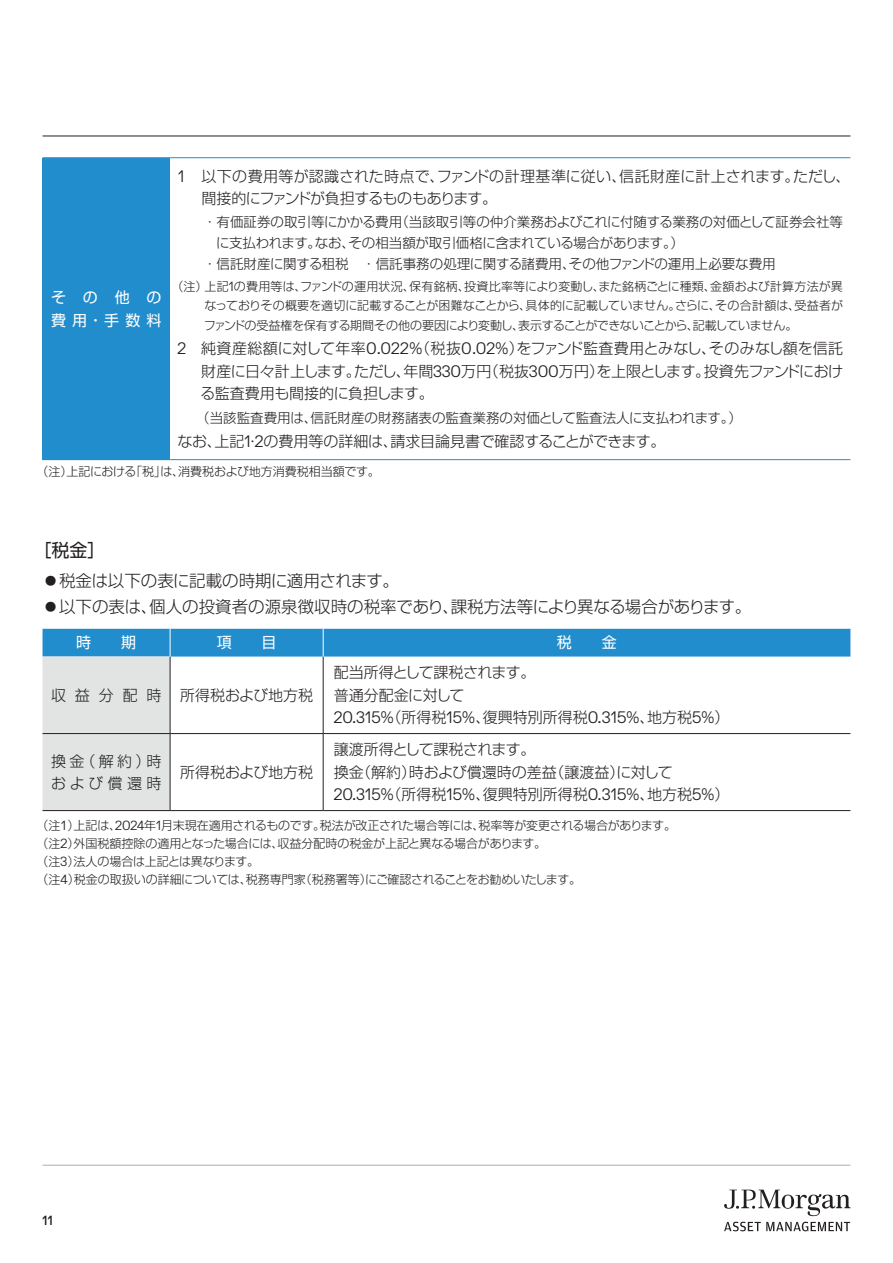
<style>
.page{position:relative;width:893px;height:1263px;background:#fff}
.page>*{position:absolute;margin:0;border:0;box-sizing:border-box;transform-origin:0 0}
.t1{font:18px "Shin Go Pr 5";color:#231f20}
.t2{font:16.5px "JPMAM Pro Lig";color:#231f20}
.t3{font:300 16.5px "Shin Go Pr 5";color:#231f20}
.t4{font:300 16.5px "Shin Go Pr 5";letter-spacing:-.02em;color:#231f20}
.t5{font:300 15px/22.5px "Shin Go Pr 5";letter-spacing:-.01em;color:#231f20}
.t6{font:300 15px/22.5px "Shin Go Pr 5";letter-spacing:-.03em;color:#231f20}
.t7{font:15px/22.5px "Shin Go Pr 5";letter-spacing:.77em;color:#fff}
.t8{font:300 15px/22.5px "Shin Go Pr 5";letter-spacing:.245em;color:#231f20}
.t9{font:300 13.5px "Shin Go Pr 5";color:#231f20}
.t10{font:300 13.5px "Shin Go Pr 5";letter-spacing:-.02em;color:#231f20}
.t11{font:13.2px "JPMAM Pro Med";color:#231f20}
.t12{font:300 12px/18px "Shin Go Pr 5";letter-spacing:-.02em;color:#231f20}
.t13{font:300 12px "Shin Go Pr 5";color:#231f20}
.s1{font-family:"JPMAM Pro Lig";font-weight:400;font-size:16.5px}
.s2{font-family:"JPMAM Pro Lig";font-weight:400;font-size:13.2px}
.s3{font-family:"Shin Go Pr 5";font-weight:300;font-size:15px}
</style>
<div class="page">
<hr style="left:43px;top:1165px;width:807px;height:1px;background:#abadaf">
<svg style="left:724px;top:1189px;width:126px;height:27px"></svg>
<svg style="left:724px;top:1222px;width:126px;height:9px"></svg>
<hr style="left:43px;top:136px;width:807px;height:1px;background:#231f20">
<hr style="left:43px;top:810px;width:127px;height:1px;background:#231f20">
<hr style="left:170px;top:810px;width:153px;height:1px;background:#231f20">
<hr style="left:323px;top:810px;width:527px;height:1px;background:#231f20">
<svg style="left:43px;top:629px;width:807px;height:181px"></svg>
<div style="left:43px;top:158px;width:127px;height:302px;background:#228dcd"></div>
<hr style="left:43px;top:157px;width:127px;height:1px;background:#228dcd">
<hr style="left:170px;top:157px;width:680px;height:1px;background:#228dcd">
<hr style="left:170px;top:459px;width:680px;height:1px;background:#228dcd">
<p class="t5" style="left:201px;top:163px;width:651px;text-indent:-23px"><span class="s1">1</span> 以下の費用等が認識された時点で、ファンドの計理基準に従い、信託財産に計上されます。ただし、間接的にファンドが負担するものもあります。</p>
<p class="t9" style="left:203px;top:211px;width:641px">・有価証券の取引等にかかる費用（当該取引等の仲介業務およびこれに付随する業務の対価として証券会社等</p>
<p class="t10" style="left:216px;top:232px;width:470px">に支払われます。なお、その相当額が取引価格に含まれている場合があります。）</p>
<p class="t9" style="left:203px;top:253px;width:574px">・信託財産に関する租税　・信託事務の処理に関する諸費用、その他ファンドの運用上必要な費用</p>
<p class="t12" style="left:204px;top:275px;width:641px;line-height:19.5px;text-align:justify;text-indent:-32px">（注）上記<span class="s2">1</span>の費用等は、ファンドの運用状況、保有銘柄、投資比率等により変動し、また銘柄ごとに種類、金額および計算方法が異なっておりその概要を適切に記載することが困難なことから、具体的に記載していません。さらに、その合計額は、受益者がファンドの受益権を保有する期間その他の要因により変動し、表示することができないことから、記載していません。</p>
<p class="t5" style="left:201px;top:336px;width:644px;text-align:justify;text-indent:-23px"><span class="s1">2</span> 純資産総額に対して年率<span class="s1">0.022%</span>（税抜<span class="s1">0.02%</span>）をファンド監査費用とみなし、そのみなし額を信託財産に日々計上します。ただし、年間<span class="s1">330</span>万円（税抜<span class="s1">300</span>万円）を上限とします。投資先ファンドにおける監査費用も間接的に負担します。</p>
<p class="t9" style="left:196px;top:406px;width:547px">（当該監査費用は、信託財産の財務諸表の監査業務の対価として監査法人に支払われます。）</p>
<p class="t5" style="left:177px;top:429px;width:489px">なお、上記<span class="s1">1</span>・<span class="s1">2</span>の費用等の詳細は、請求目論見書で確認することができます。</p>
<p class="t13" style="left:37px;top:462px;width:345px">（注）上記における「税」は、消費税および地方消費税相当額です。</p>
<p class="t7" style="left:51px;top:285px;width:112px">その他の費用・手数料</p>
<h1 class="t1" style="left:34px;top:536px;width:73px">［税金］</h1>
<h2 class="t4" style="left:43px;top:567px;width:358px">●税金は以下の表に記載の時期に適用されます。</h2>
<h2 class="t3" style="left:43px;top:593px;width:710px">●以下の表は、個人の投資者の源泉徴収時の税率であり、課税方法等により異なる場合があります。</h2>
<p class="t7" style="left:76px;top:630px;width:62px">時　　期</p>
<p class="t7" style="left:217px;top:630px;width:61px">項　　目</p>
<p class="t7" style="left:557px;top:630px;width:61px">税　　金</p>
<p class="t5" style="left:51px;top:682px;width:264px">収益分配時 所得税および地方税</p>
<p class="t6" style="left:334px;top:660px;width:203px">配当所得として課税されます。普通分配金に対して</p>
<h2 class="t2" style="left:334px;top:708px;width:397px">20.315%<span class="s3">（所得税</span>15%<span class="s3">、復興特別所得税</span>0.315%<span class="s3">、地方税</span>5%<span class="s3">）</span></h2>
<p class="t5" style="left:334px;top:737px;width:340px">譲渡所得として課税されます。<br>換金（解約）時および償還時の差益（譲渡益）に対して</p>
<h2 class="t2" style="left:334px;top:785px;width:397px">20.315%<span class="s3">（所得税</span>15%<span class="s3">、復興特別所得税</span>0.315%<span class="s3">、地方税</span>5%<span class="s3">）</span></h2>
<p class="t12" style="left:37px;top:816px;width:641px">（注 <span class="s2">1</span> ）上記は、<span class="s2">2024</span>年<span class="s2">1</span>月末現在適用されるものです。税法が改正された場合等には、税率等が変更される場合があります。（注<span class="s2">2</span>）外国税額控除の適用となった場合には、収益分配時の税金が上記と異なる場合があります。<br>（注<span class="s2">3</span>）法人の場合は上記とは異なります。<br>（注<span class="s2">4</span>）税金の取扱いの詳細については、税務専門家（税務署等）にご確認されることをお勧めいたします。</p>
<p class="t8" style="left:51px;top:748px;width:112px">換金（解約）時および償還時</p>
<p class="t5" style="left:180px;top:759px;width:135px">所得税および地方税</p>
<p class="t11" style="left:43px;top:1212px;width:12px">11</p>
</div>
